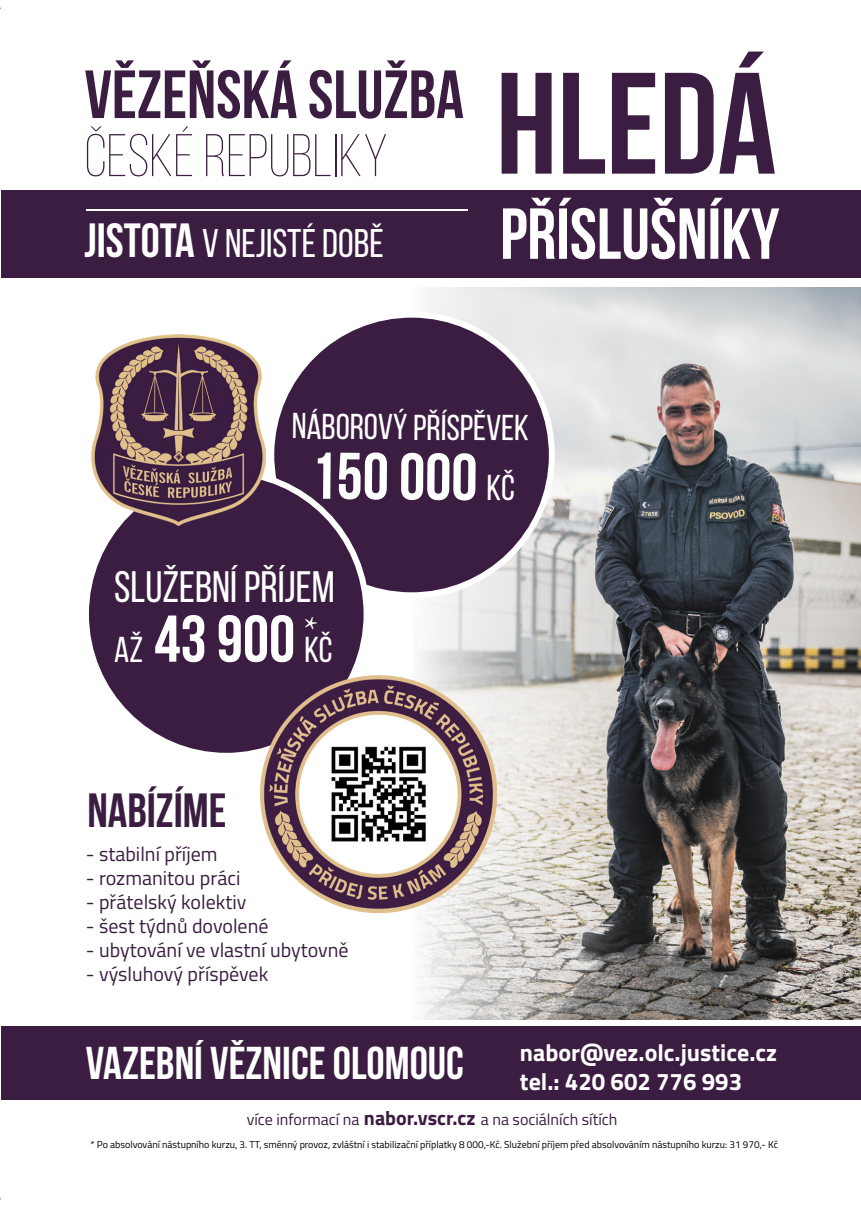
<style>
.page{position:relative;width:861px;height:1210px;background:#fff}
.page>*{position:absolute;margin:0;border:0;box-sizing:border-box;transform-origin:0 0}
.t1{font:700 144px "Bebas Neue";color:#3b1d41}
.t2{font:700 72px "Bebas Neue";color:#fff}
.t3{font:700 68px "Bebas Neue";color:#3b1d41}
.t4{font:700 66px "Bebas Neue";color:#fff}
.t5{font:300 60px "Bebas Neue";color:#3b1d41}
.t6{font:700 48px "Bebas Neue";color:#3b1d41}
.t7{font:700 46px "Bebas Neue";color:#fff}
.t8{font:44px "Bebas Neue";color:#fff}
.t9{font:40px "Bebas Neue";color:#fff}
.t10{font:36px "Bebas Neue";color:#fff}
.t11{font:36px "Minion Pro";color:#fff}
.t12{font:700 24px "Titillium Web";color:#fff}
.t13{font:20px "Titillium";color:#3b1d41}
.t14{font:16px "Titillium Web";color:#3b1d41}
.t15{font:10px "Titillium Web";color:#000}
.s1{font-weight:700;font-size:48px}
.s2{font-weight:400;font-size:36px}
.s3{font-weight:700;font-size:20px}
</style>
<div class="page">
<img style="left:418px;top:287px;width:443px;height:732px">
<div style="left:1px;top:1026px;width:860px;height:74px;background:#3b1d41"></div>
<svg style="left:265px;top:308px;width:294px;height:293px;background:#6d5771"></svg>
<div style="left:86px;top:472px;width:281px;height:284px;background:#3b1d41;border-radius:50%"></div>
<img style="left:92px;top:334px;width:173px;height:191px">
<div style="left:1px;top:190px;width:860px;height:87px;background:#3b1d41"></div>
<hr style="left:86px;top:209px;width:381px;height:2px;background:#fff">
<img style="left:259px;top:674px;width:240px;height:240px">
<p class="t3" style="left:85px;top:57px;width:381px">VĚZEŇSKÁ SLUŽBA</p>
<p class="t5" style="left:85px;top:124px;width:305px">ČESKÉ REPUBLIKY</p>
<p class="t9" style="left:85px;top:221px;width:301px"><span class="s1">JISTOTA</span> V NEJISTÉ DOBĚ</p>
<p class="t1" style="left:496px;top:45px;width:282px">HLEDÁ</p>
<p class="t2" style="left:500px;top:194px;width:281px">PŘÍSLUŠNÍKY</p>
<p class="t10" style="left:292px;top:405px;width:239px;rotate:1deg">NÁBOROVÝ PŘÍSPĚVEK</p>
<p class="t4" style="left:311px;top:439px;width:206px;rotate:1deg">150 000 <span class="s2">KČ</span></p>
<p class="t8" style="left:114px;top:563px;width:222px">SLUŽEBNÍ PŘÍJEM</p>
<p class="t4" style="left:114px;top:603px;width:220px"><span class="s2">AŽ</span> 43 900 <span class="s2">KČ</span></p>
<p class="t11" style="left:304px;top:606px;width:16px">*</p>
<p class="t6" style="left:87px;top:784px;width:141px">NABÍZÍME</p>
<p class="t13" style="left:86px;top:840px;width:133px">- stabilní příjem</p>
<p class="t13" style="left:86px;top:864px;width:156px">- rozmanitou práci</p>
<p class="t13" style="left:86px;top:888px;width:162px">- přátelský kolektiv</p>
<p class="t13" style="left:86px;top:912px;width:184px">- šest týdnů dovolené</p>
<p class="t13" style="left:86px;top:936px;width:264px">- ubytování ve vlastní ubytovně</p>
<p class="t13" style="left:86px;top:960px;width:184px">- výsluhový příspěvek</p>
<p class="t7" style="left:86px;top:1037px;width:380px">VAZEBNÍ VĚZNICE OLOMOUC</p>
<p class="t12" style="left:520px;top:1034px;width:259px">nabor@vez.olc.justice.cz</p>
<p class="t12" style="left:520px;top:1063px;width:224px">tel.: 420 602 776 993</p>
<p class="t14" style="left:247px;top:1108px;width:372px">více informací na <span class="s3">nabor.vscr.cz</span> a na sociálních sítích</p>
<p class="t15" style="left:90px;top:1137px;width:689px">* Po absolvování nástupního kurzu, 3. TT, směnný provoz, zvláštní i stabilizační příplatky 8 000,-Kč. Služební příjem před absolvováním nástupního kurzu: 31 970,- Kč</p>
</div>
